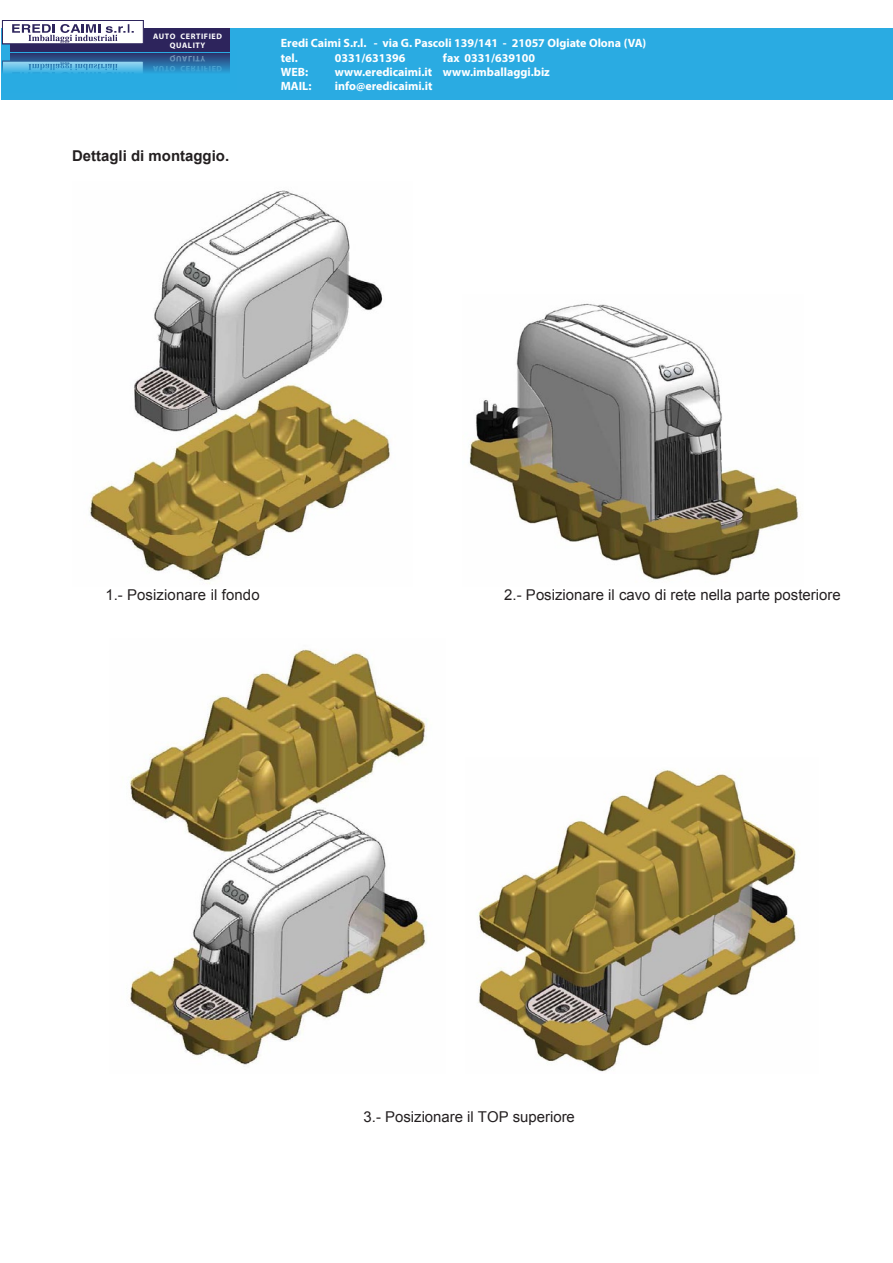
<style>
.page{position:relative;width:893px;height:1263px;background:#fff}
.page>*{position:absolute;margin:0;border:0;box-sizing:border-box;transform-origin:0 0}
.t1{font:15px "Arial";color:#231f20}
.t2{font:700 15px "Arial";color:#231f20}
.t3{font:700 12px/14.4px "Myriad Pro";color:#fff}
.t4{font:700 7.95px/9.6px "Myriad Pro";letter-spacing:.075em;color:#fff;text-align:center}
</style>
<div class="page">
<div style="left:1px;top:28px;width:891px;height:72px;background:#2aabe2"></div>
<div style="left:11px;top:29px;width:219px;height:23px;background:#2d245c"></div>
<div style="left:2px;top:20px;width:142px;height:24px;background:#fff;border:1px solid #2d245c"></div>
<svg style="left:12px;top:24px;width:122px;height:19px"></svg>
<svg style="left:2px;top:51px;width:228px;height:22px"></svg>
<img style="left:89px;top:190px;width:301px;height:394px">
<img style="left:469px;top:303px;width:330px;height:277px">
<img style="left:129px;top:649px;width:299px;height:416px">
<img style="left:477px;top:769px;width:320px;height:303px">
<svg style="left:153px;top:56px;width:69px;height:16px"></svg>
<p class="t4" style="left:153px;top:31px;width:70px">AUTO CERTIFIED<br>QUALITY</p>
<p class="t2" style="left:72px;top:145px;width:159px">Dettagli di montaggio.</p>
<p class="t3" style="left:281px;top:35px;width:367px">Eredi Caimi S.r.l. - via G. Pascoli 139/141 - 21057 Olgiate Olona (VA) tel.</p>
<p class="t3" style="left:335px;top:50px;width:72px">0331/631396</p>
<p class="t3" style="left:443px;top:50px;width:94px">fax 0331/639100</p>
<p class="t3" style="left:281px;top:64px;width:29px">WEB:</p>
<p class="t3" style="left:335px;top:64px;width:216px">www.eredicaimi.it www.imballaggi.biz</p>
<p class="t3" style="left:281px;top:79px;width:32px">MAIL:</p>
<p class="t3" style="left:335px;top:79px;width:99px">info@eredicaimi.it</p>
<p class="t1" style="left:105px;top:585px;width:156px">1.- Posizionare il fondo</p>
<p class="t1" style="left:504px;top:585px;width:338px">2.- Posizionare il cavo di rete nella parte posteriore</p>
<p class="t1" style="left:363px;top:1107px;width:213px">3.- Posizionare il TOP superiore</p>
</div>
